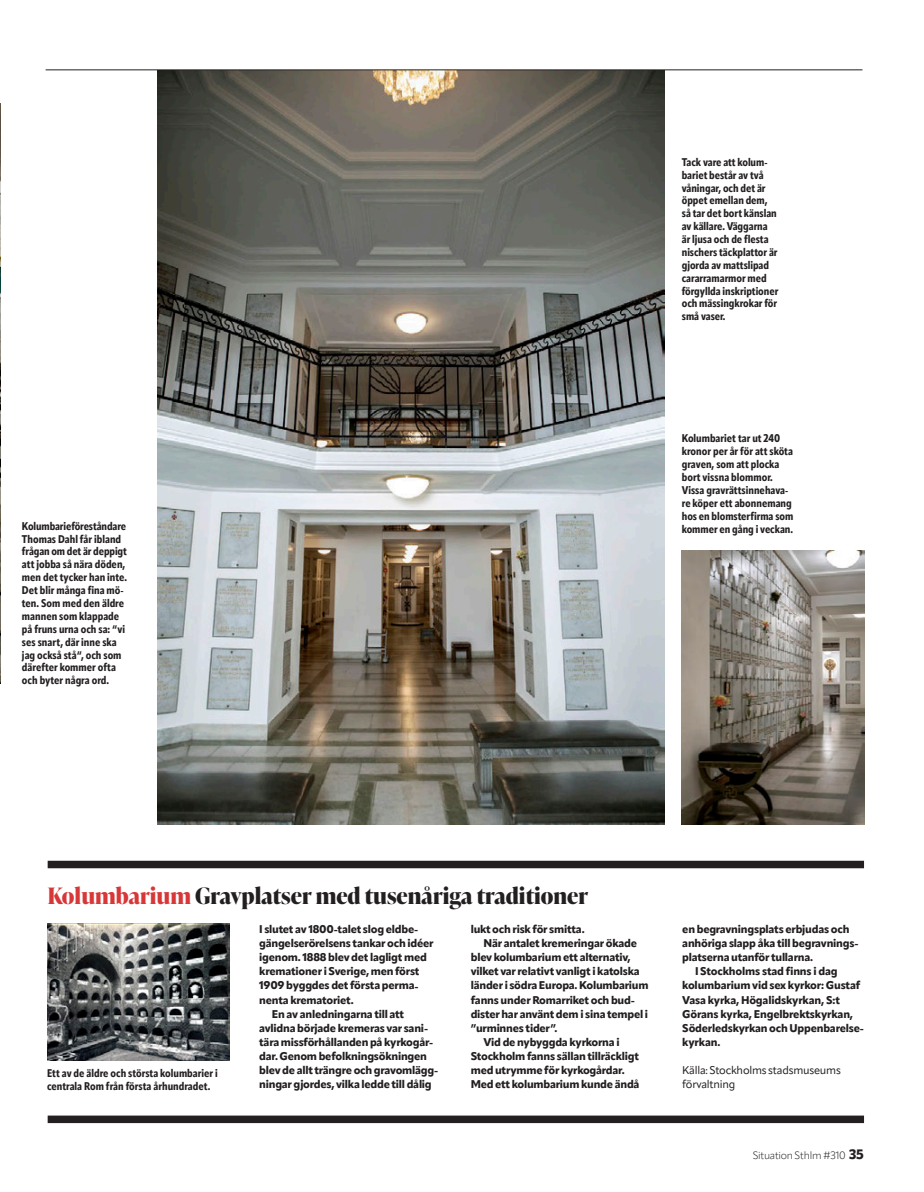
<style>
.page{position:relative;width:924px;height:1192px;background:#fff}
.page>*{position:absolute;margin:0;border:0;box-sizing:border-box;transform-origin:0 0}
.t1{font:700 22.5px "Ivy Presto Display";color:#231f20}
.t2{font:800 11.1px "Apparat";letter-spacing:-.02em;color:#231f20}
.t3{font:800 11.1px/12.9px "Apparat Cond";letter-spacing:-.005em;color:#231f20}
.t4{font:11.1px/14.1px "Apparat";letter-spacing:-.02em;color:#231f20}
.t5{font:300 10.5px "Apparat";letter-spacing:-.02em;color:#231f20}
.s1{color:#d83738}
.s2{font-weight:800;font-size:13.5px}
</style>
<div class="page">
<img style="left:157px;top:71px;width:507px;height:753px">
<div style="left:48px;top:1115px;width:816px;height:7px;background:#231f20"></div>
<div style="left:48px;top:860px;width:816px;height:8px;background:#231f20"></div>
<img style="left:0;top:103px;width:1px;height:580px">
<img style="left:48px;top:923px;width:181px;height:137px">
<hr style="left:46px;top:70px;width:816px;height:1px;background:#231f20">
<img style="left:681px;top:551px;width:183px;height:273px">
<p class="t3" style="left:22px;top:519px;width:106px">Kolumbarieföreståndare<br>Thomas Dahl får ibland frågan om det är deppigt att jobba så nära döden, men det tycker han inte.<br>Det blir många fina mö&shy;ten. Som med den äldre mannen som klappade på fruns urna och sa: “vi ses snart, där inne ska jag också stå“, och som därefter kommer ofta och byter några ord.</p>
<p class="t3" style="left:681px;top:155px;width:98px">Tack vare att kolum&shy;bariet består av två våningar, och det är öppet emellan dem, så tar det bort känslan av källare. Väggarna är ljusa och de flesta nischers täckplattor är gjorda av mattslipad cararramarmor med förgyllda inskriptioner och mässingkrokar för små vaser.</p>
<p class="t3" style="left:681px;top:432px;width:113px">Kolumbariet tar ut 240 kronor per år för att sköta graven, som att plocka bort vissna blommor.<br>Vissa gravrättsinnehava&shy;re köper ett abonnemang hos en blomsterfirma som kommer en gång i veckan.</p>
<h1 class="t1" style="left:47px;top:880px;width:542px"><span class="s1">Kolumbarium</span> Gravplatser med tusenåriga traditioner</h1>
<p class="t3" style="left:47px;top:1066px;width:172px">Ett av de äldre och största kolumbarier i centrala Rom från första århundradet.</p>
<p class="t2" style="left:259px;top:922px;width:161px">I slutet av 1800-talet slog eldbe-</p>
<p class="t2" style="left:259px;top:936px;width:176px">gängelserörelsens tankar och idéer</p>
<p class="t2" style="left:259px;top:950px;width:169px">igenom. 1888 blev det lagligt med</p>
<p class="t2" style="left:259px;top:964px;width:162px">kremationer i Sverige, men först</p>
<p class="t2" style="left:259px;top:978px;width:161px">1909 byggdes det första perma-</p>
<p class="t2" style="left:259px;top:992px;width:96px">nenta krematoriet.</p>
<p class="t2" style="left:272px;top:1006px;width:134px">En av anledningarna till att</p>
<p class="t2" style="left:259px;top:1020px;width:170px">avlidna började kremeras var sani-</p>
<p class="t2" style="left:259px;top:1035px;width:176px">tära missförhållanden på kyrkogår-</p>
<p class="t2" style="left:259px;top:1049px;width:169px">dar. Genom befolkningsökningen</p>
<p class="t2" style="left:259px;top:1063px;width:181px">blev de allt trängre och gravomlägg-</p>
<p class="t2" style="left:259px;top:1077px;width:174px">ningar gjordes, vilka ledde till dålig</p>
<p class="t2" style="left:470px;top:922px;width:115px">lukt och risk för smitta.</p>
<p class="t2" style="left:483px;top:936px;width:155px">När antalet kremeringar ökade</p>
<p class="t2" style="left:470px;top:950px;width:161px">blev kolumbarium ett alternativ,</p>
<p class="t2" style="left:470px;top:964px;width:170px">vilket var relativt vanligt i katolska</p>
<p class="t2" style="left:470px;top:978px;width:179px">länder i södra Europa. Kolumbarium</p>
<p class="t2" style="left:470px;top:992px;width:166px">fanns under Romarriket och bud-</p>
<p class="t2" style="left:470px;top:1006px;width:179px">dister har använt dem i sina tempel i</p>
<p class="t2" style="left:470px;top:1021px;width:88px">”urminnes tider”.</p>
<p class="t2" style="left:483px;top:1035px;width:138px">Vid de nybyggda kyrkorna i</p>
<p class="t2" style="left:470px;top:1049px;width:170px">Stockholm fanns sällan tillräckligt</p>
<p class="t2" style="left:470px;top:1063px;width:155px">med utrymme för kyrkogårdar.</p>
<p class="t2" style="left:470px;top:1077px;width:170px">Med ett kolumbarium kunde ändå</p>
<p class="t2" style="left:682px;top:922px;width:169px">en begravningsplats erbjudas och</p>
<p class="t2" style="left:682px;top:936px;width:178px">anhöriga slapp åka till begravnings-</p>
<p class="t2" style="left:682px;top:950px;width:132px">platserna utanför tullarna.</p>
<p class="t2" style="left:695px;top:964px;width:144px">I Stockholms stad finns i dag</p>
<p class="t2" style="left:682px;top:978px;width:179px">kolumbarium vid sex kyrkor: Gustaf</p>
<p class="t2" style="left:682px;top:992px;width:159px">Vasa kyrka, Högalidskyrkan, S:t</p>
<p class="t2" style="left:682px;top:1006px;width:172px">Görans kyrka, Engelbrektskyrkan,</p>
<p class="t2" style="left:682px;top:1020px;width:183px">Söderledskyrkan och Uppenbarelse-</p>
<p class="t2" style="left:682px;top:1035px;width:40px">kyrkan.</p>
<p class="t4" style="left:682px;top:1063px;width:160px">Källa: Stockholms stadsmuseums förvaltning</p>
<p class="t5" style="left:752px;top:1149px;width:113px">Situation Sthlm #310 <span class="s2">35</span></p>
</div>
